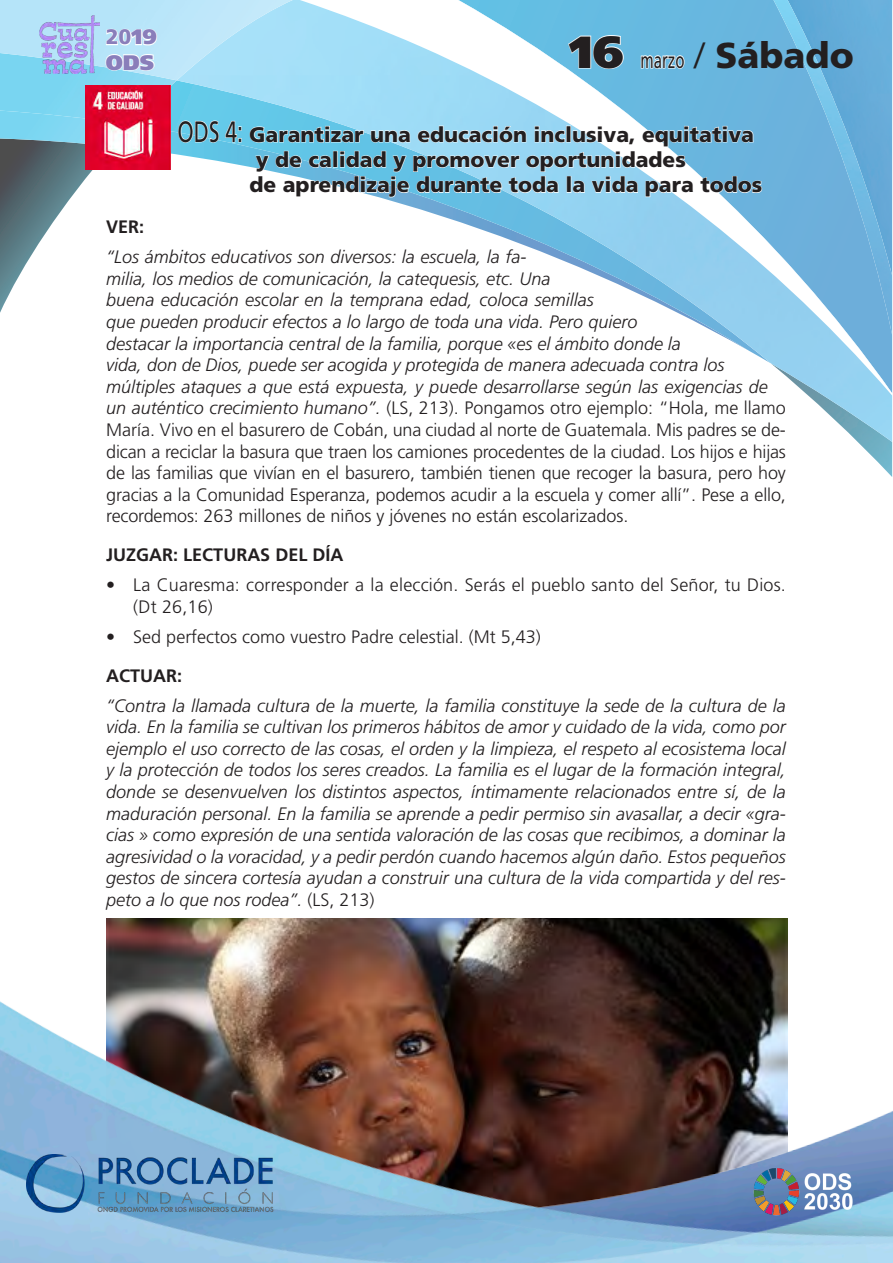
<style>
.page{position:relative;width:893px;height:1263px;background:#fff}
.page>*{position:absolute;margin:0;border:0;box-sizing:border-box;transform-origin:0 0}
.t1{font:900 36px "Frutiger LT Std";color:#231f20}
.Título{font:900 21px "Frutiger LT Std";color:#231f20}
.t2{font:900 21px/25.2px "Frutiger LT Std";color:#8a7eba}
.t3{font:italic 300 18px/21.6px "Frutiger LT Std";color:#231f20}
.t4{font:300 18px/21.6px "Frutiger LT Std";letter-spacing:.01em;color:#231f20}
.t5{font:700 18px "Frutiger LT Std";color:#231f20}
.s1{font-style:inherit}
.s2{font-size:45px}
.s3{font-weight:400;font-size:22.5px}
.s4{font-weight:300}
.s5{font-weight:400;font-size:29.4px}
.s6{font-style:normal}
</style>
<div class="page">
<img style="left:858px;top:442px;width:34px;height:35px">
<img style="left:177px;top:0;width:715px;height:442px">
<svg style="left:300px;top:0;width:593px;height:396px"></svg>
<svg style="left:0;top:146px;width:93px;height:167px"></svg>
<img style="left:0;top:125px;width:85px;height:21px">
<img style="left:0;top:80px;width:177px;height:45px">
<img style="left:0;top:0;width:293px;height:80px">
<svg style="left:105px;top:28px;width:53px;height:18px"></svg>
<svg style="left:105px;top:53px;width:50px;height:18px"></svg>
<img style="left:40px;top:15px;width:59px;height:59px">
<img style="left:0;top:918px;width:893px;height:345px">
<svg style="left:178px;top:120px;width:41px;height:23px"></svg>
<svg style="left:225px;top:120px;width:16px;height:23px"></svg>
<svg style="left:249px;top:125px;width:513px;height:73px"></svg>
<img style="left:85px;top:85px;width:85px;height:85px">
<svg style="left:567px;top:34px;width:57px;height:36px;background:#83c8e7"></svg>
<svg style="left:640px;top:55px;width:45px;height:15px"></svg>
<img style="left:753px;top:1168px;width:102px;height:48px">
<img style="left:27px;top:1154px;width:247px;height:58px">
<p class="t2" style="left:106px;top:24px;width:52px"><span class="s1">20</span>19<br>ODS</p>
<p class="t1" style="left:569px;top:33px;width:286px"><span class="s2">16</span> <span class="s3">marzo</span> <span class="s4">/</span> Sábado</p>
<p class="Título" style="left:177px;top:122px;width:578px"><span class="s5">ODS 4:</span> Garantizar una educación inclusiva, equitativa</p>
<p class="Título" style="left:256px;top:147px;width:431px">y de calidad y promover oportunidades</p>
<p class="Título" style="left:250px;top:172px;width:514px">de aprendizaje durante toda la vida para todos</p>
<p class="t5" style="left:106px;top:216px;width:40px">VER:</p>
<p class="t3" style="left:106px;top:246px;width:681px">“Los ámbitos educativos son diversos: la escuela, la fa-<br>milia, los medios de comunicación, la catequesis, etc. Una<br>buena educación escolar en la temprana edad, coloca semillas<br>que pueden producir efectos a lo largo de toda una vida. Pero quiero<br>destacar la importancia central de la familia, porque «es el ámbito donde la<br>vida, don de Dios, puede ser acogida y protegida de manera adecuada contra los múltiples ataques a que está expuesta, y puede desarrollarse según las exigencias de un auténtico crecimiento humano”. <span class="s6">(LS, 213). Pongamos otro ejemplo: “Hola, me llamo María. Vivo en el basurero de Cobán, una ciudad al norte de Guatemala. Mis padres se de&shy;dican a reciclar la basura que traen los camiones procedentes de la ciudad. Los hijos e hijas de las familias que vivían en el basurero, también tienen que recoger la basura, pero hoy gracias a la Comunidad Esperanza, podemos acudir a la escuela y comer allí”. Pese a ello, recordemos: 263 millones de niños y jóvenes no están escolarizados.</span></p>
<p class="t5" style="left:106px;top:544px;width:239px">JUZGAR: LECTURAS DEL DÍA</p>
<p class="t4" style="left:133px;top:574px;width:654px;text-indent:-27px">• La Cuaresma: corresponder a la elección. Serás el pueblo santo del Señor, tu Dios. (Dt 26,16)</p>
<p class="t4" style="left:106px;top:626px;width:436px">• Sed perfectos como vuestro Padre celestial. (Mt 5,43)</p>
<p class="t5" style="left:106px;top:665px;width:77px">ACTUAR:</p>
<p class="t3" style="left:106px;top:695px;width:681px;text-align:justify">“Contra la llamada cultura de la muerte, la familia constituye la sede de la cultura de la vida. En la familia se cultivan los primeros hábitos de amor y cuidado de la vida, como por ejemplo el uso correcto de las cosas, el orden y la limpieza, el respeto al ecosistema local y la protección de todos los seres creados. La familia es el lugar de la formación integral, donde se desenvuelven los distintos aspectos, íntimamente relacionados entre sí, de la maduración personal. En la familia se aprende a pedir permiso sin avasallar, a decir «gra&shy;cias » como expresión de una sentida valoración de las cosas que recibimos, a dominar la agresividad o la voracidad, y a pedir perdón cuando hacemos algún daño. Estos pequeños gestos de sincera cortesía ayudan a construir una cultura de la vida compartida y del res&shy;peto a lo que nos rodea”. <span class="s6">(LS, 213)</span></p>
</div>
